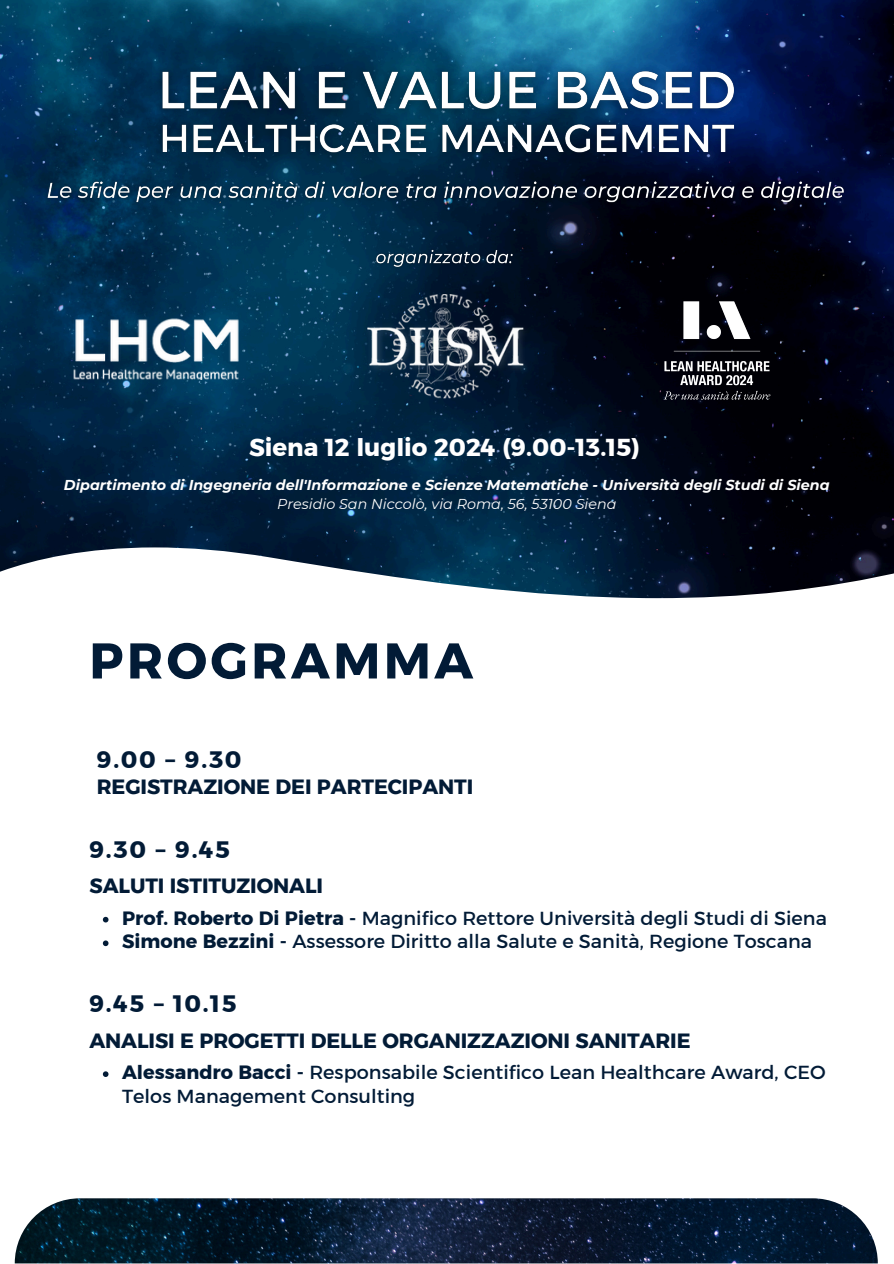
<style>
.page{position:relative;width:894px;height:1264px;background:#fff}
.page>*{position:absolute;margin:0;border:0;box-sizing:border-box;transform-origin:0 0}
.t1{font:50.1px "Kief Montaser Bold";letter-spacing:.07em;color:#021b36}
.t2{font:24.45px "Kief Montaser Bold";color:#fff}
.t3{font:23.7px "Kief Montaser Bold";letter-spacing:.07em;color:#021b36}
.t4{font:20.55px "Kief Montaser Bold";letter-spacing:-.005em;color:#021b36}
.t5{font:19.2px/23.7px "Kief Montaser Regular";color:#021b36}
.t6{font:italic 700 14.25px "Montserrat";color:#fff}
.t7{font:italic 14.25px "Montserrat";color:#fff}
.s1{font-family:"Kief Montaser Bold"}
</style>
<div class="page">
<img style="left:0;top:0;width:893px;height:598px">
<img style="left:15px;top:1198px;width:862px;height:65px">
<img style="left:660px;top:294px;width:113px;height:112px">
<img style="left:70px;top:313px;width:173px;height:66px">
<img style="left:358px;top:295px;width:176px;height:103px">
<img style="left:147px;top:57px;width:603px;height:113px">
<svg style="left:103px;top:1071px;width:5px;height:5px"></svg>
<img style="left:41px;top:176px;width:808px;height:34px">
<img style="left:370px;top:244px;width:148px;height:29px">
<svg style="left:103px;top:916px;width:5px;height:6px"></svg>
<svg style="left:103px;top:940px;width:5px;height:6px"></svg>
<h1 class="t2" style="left:249px;top:432px;width:392px">Siena 12 luglio 2024 (9.00-13.15)</h1>
<p class="t6" style="left:64px;top:476px;width:766px">Dipartimento di Ingegneria dell'Informazione e Scienze Matematiche - Università degli Studi di Siena</p>
<p class="t7" style="left:277px;top:495px;width:341px">Presidio San Niccolò, via Roma, 56, 53100 Siena</p>
<h3 class="t1" style="left:89px;top:630px;width:385px">PROGRAMMA</h3>
<h4 class="t3" style="left:97px;top:745px;width:146px">9.00 – 9.30</h4>
<h4 class="t4" style="left:97px;top:774px;width:378px">REGISTRAZIONE DEI PARTECIPANTI</h4>
<h3 class="t3" style="left:89px;top:835px;width:142px">9.30 – 9.45</h3>
<h4 class="t4" style="left:89px;top:873px;width:235px">SALUTI ISTITUZIONALI</h4>
<p class="t5" style="left:122px;top:906px;width:706px"><span class="s1">Prof. Roberto Di Pietra -</span> Magnifico Rettore Università degli Studi di Siena</p>
<p class="t5" style="left:122px;top:929px;width:691px"><span class="s1">Simone Bezzini -</span> Assessore Diritto alla Salute e Sanità, Regione Toscana</p>
<p class="t3" style="left:89px;top:989px;width:149px">9.45 – 10.15</p>
<h3 class="t4" style="left:89px;top:1028px;width:602px">ANALISI E PROGETTI DELLE ORGANIZZAZIONI SANITARIE</h3>
<p class="t5" style="left:122px;top:1060px;width:705px"><span class="s1">Alessandro Bacci -</span> Responsabile Scientifico Lean Healthcare Award, CEO<br>Telos Management Consulting</p>
</div>
